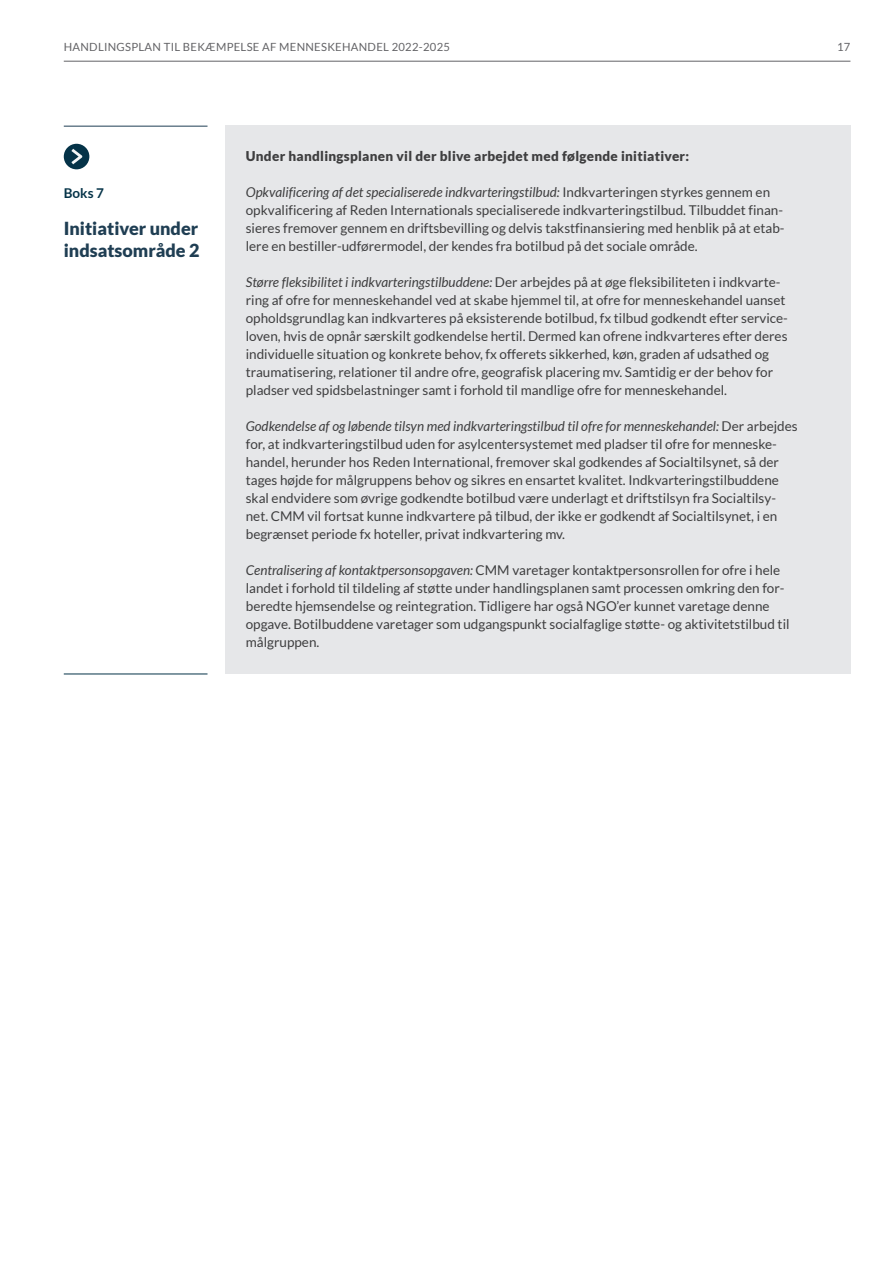
<style>
.page{position:relative;width:893px;height:1263px;background:#fff}
.page>*{position:absolute;margin:0;border:0;box-sizing:border-box;transform-origin:0 0}
.H3_Mellemrubrik_12_1{font:900 18px/22.5px "Lato";color:#1f3e53}
.P_Brød_Sans_Reg_9_12{font:13.5px/18px "Lato";color:#3e3e3f}
.H4_Mellemrubrik_Sans{font:900 13.5px "Lato";letter-spacing:.02em;color:#3e3e3f}
.H3_Mellemrubrik_12{font:700 13.5px "Lato";color:#053348}
.t1{font:11.25px "Lato";letter-spacing:.025em;color:#636366}
.s1{font-style:italic}
</style>
<div class="page">
<div style="left:225px;top:125px;width:625px;height:549px;background:#e6e7e9"></div>
<div style="left:64px;top:144px;width:25px;height:25px;background:#053348;border-radius:50%"></div>
<svg style="left:71px;top:149px;width:11px;height:15px"></svg>
<hr style="left:64px;top:126px;width:143px;height:1px;background:#1f3e53">
<hr style="left:64px;top:674px;width:143px;height:1px;background:#053348">
<hr style="left:64px;top:61px;width:786px;height:1px;background:#636366">
<p class="t1" style="left:64px;top:41px;width:388px">HANDLINGSPLAN TIL BEKÆMPELSE AF MENNESKEHANDEL 2022-2025</p>
<p class="t1" style="left:837px;top:41px;width:15px">17</p>
<p class="H3_Mellemrubrik_12" style="left:64px;top:186px;width:42px">Boks 7</p>
<p class="H3_Mellemrubrik_12_1" style="left:64px;top:217px;width:137px">Initiativer under indsatsområde 2</p>
<p class="H4_Mellemrubrik_Sans" style="left:246px;top:148px;width:445px">Under handlingsplanen vil der blive arbejdet med følgende initiativer:</p>
<p class="P_Brød_Sans_Reg_9_12" style="left:246px;top:183px;width:540px"><span class="s1">Opkvalificering af det specialiserede indkvarteringstilbud:</span> Indkvarteringen styrkes gennem en opkvalificering af Reden Internationals specialiserede indkvarteringstilbud. Tilbuddet finan&shy;sieres fremover gennem en driftsbevilling og delvis takstfinansiering med henblik på at etab&shy;lere en bestiller-udførermodel, der kendes fra botilbud på det sociale område.</p>
<p class="P_Brød_Sans_Reg_9_12" style="left:246px;top:273px;width:544px"><span class="s1">Større fleksibilitet i indkvarteringstilbuddene:</span> Der arbejdes på at øge fleksibiliteten i indkvarte&shy;ring af ofre for menneskehandel ved at skabe hjemmel til, at ofre for menneskehandel uanset opholdsgrundlag kan indkvarteres på eksisterende botilbud, fx tilbud godkendt efter service&shy;loven, hvis de opnår særskilt godkendelse hertil. Dermed kan ofrene indkvarteres efter deres individuelle situation og konkrete behov, fx offerets sikkerhed, køn, graden af udsathed og traumatisering, relationer til andre ofre, geografisk placering mv. Samtidig er der behov for pladser ved spidsbelastninger samt i forhold til mandlige ofre for menneskehandel.</p>
<p class="P_Brød_Sans_Reg_9_12" style="left:246px;top:417px;width:553px"><span class="s1">Godkendelse af og løbende tilsyn med indkvarteringstilbud til ofre for menneskehandel:</span> Der arbejdes for, at indkvarteringstilbud uden for asylcentersystemet med pladser til ofre for menneske&shy;handel, herunder hos Reden International, fremover skal godkendes af Socialtilsynet, så der tages højde for målgruppens behov og sikres en ensartet kvalitet. Indkvarteringstilbuddene skal endvidere som øvrige godkendte botilbud være underlagt et driftstilsyn fra Socialtilsy&shy;net. CMM vil fortsat kunne indkvartere på tilbud, der ikke er godkendt af Socialtilsynet, i en begrænset periode fx hoteller, privat indkvartering mv.</p>
<p class="P_Brød_Sans_Reg_9_12" style="left:246px;top:561px;width:545px"><span class="s1">Centralisering af kontaktpersonsopgaven:</span> CMM varetager kontaktpersonsrollen for ofre i hele landet i forhold til tildeling af støtte under handlingsplanen samt processen omkring den for&shy;beredte hjemsendelse og reintegration. Tidligere har også NGO’er kunnet varetage denne opgave. Botilbuddene varetager som udgangspunkt socialfaglige støtte- og aktivitetstilbud til målgruppen.</p>
</div>
